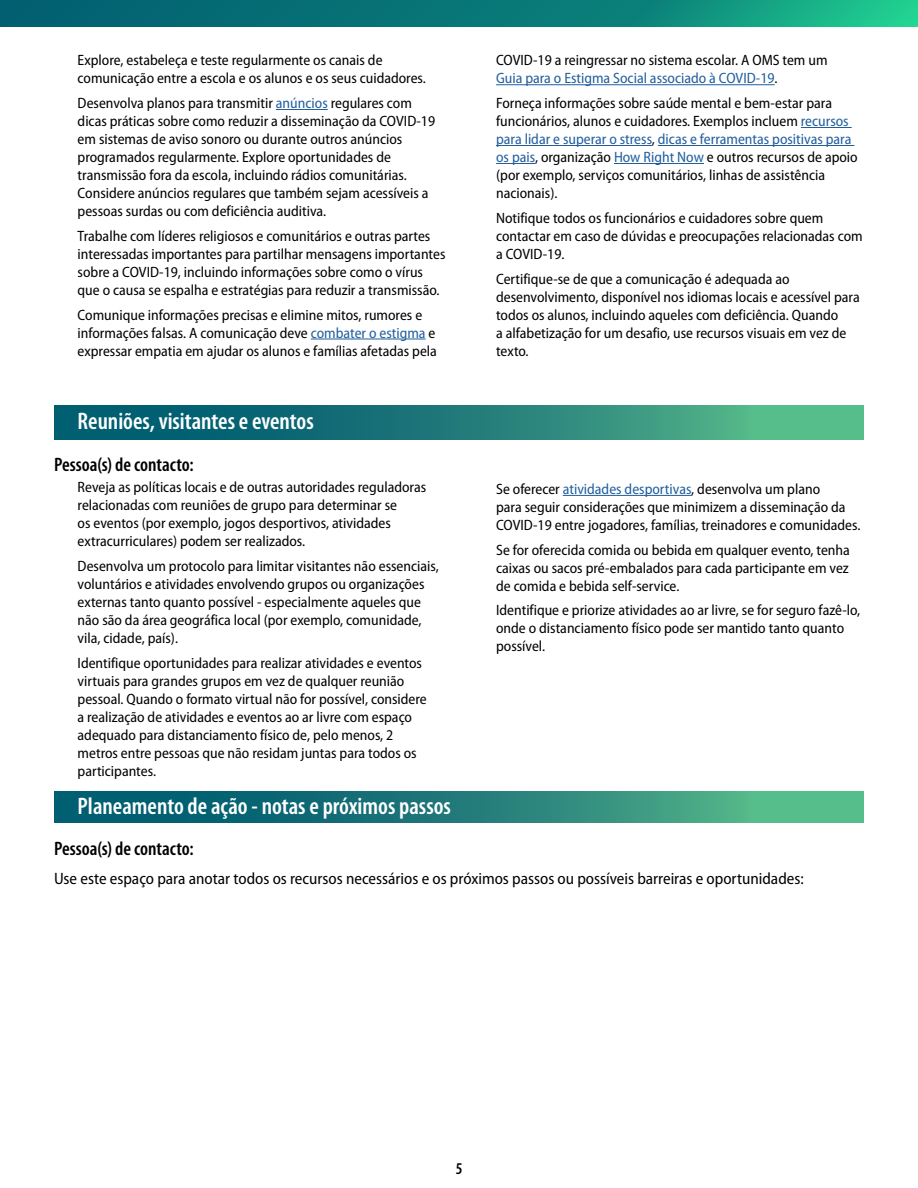
<style>
.page{position:relative;width:918px;height:1188px;background:#fff}
.page>*{position:absolute;margin:0;border:0;box-sizing:border-box;transform-origin:0 0}
.t1{font:600 condensed 24px "Myriad Pro";color:#fff}
.t2{font:600 condensed 19.5px "Myriad Pro";color:#000}
.t3{font:semi-condensed 16.5px "Myriad Pro";color:#000}
.t4{font:600 condensed 16.5px "Myriad Pro";color:#000}
.t5{font:semi-condensed 15px/18px "Myriad Pro";color:#000}
.s1{color:#fff}
.s2{color:#215e9e}
</style>
<div class="page">
<svg style="left:0;top:0;width:918px;height:27px;background:#0a807a"></svg>
<svg style="left:54px;top:791px;width:810px;height:31px;background:#25837b"></svg>
<svg style="left:54px;top:406px;width:810px;height:3px;background:#26847b"></svg>
<svg style="left:54px;top:409px;width:810px;height:31px;background:#25837b"></svg>
<hr style="left:276px;top:109px;width:52px;height:1px;background:#215e9e">
<hr style="left:311px;top:339px;width:115px;height:1px;background:#215e9e">
<hr style="left:496px;top:84px;width:279px;height:1px;background:#215e9e">
<hr style="left:801px;top:127px;width:51px;height:1px;background:#215e9e">
<hr style="left:496px;top:145px;width:156px;height:1px;background:#215e9e">
<hr style="left:658px;top:145px;width:196px;height:1px;background:#215e9e">
<hr style="left:496px;top:163px;width:39px;height:1px;background:#215e9e">
<hr style="left:614px;top:163px;width:90px;height:1px;background:#215e9e">
<hr style="left:563px;top:495px;width:128px;height:1px;background:#215e9e">
<p class="t5" style="left:78px;top:52px;width:350px;text-indent:-24px"><span class="s1">•</span> Explore, estabeleça e teste regularmente os canais de comunicação entre a escola e os alunos e os seus cuidadores.</p>
<p class="t5" style="left:78px;top:94px;width:359px;text-indent:-24px"><span class="s1">•</span> Desenvolva planos para transmitir <span class="s2">anúncios</span> regulares com dicas práticas sobre como reduzir a disseminação da COVID-19 em sistemas de aviso sonoro ou durante outros anúncios programados regularmente. Explore oportunidades de transmissão fora da escola, incluindo rádios comunitárias.<br>Considere anúncios regulares que também sejam acessíveis a pessoas surdas ou com deficiência auditiva.</p>
<p class="t5" style="left:78px;top:227px;width:369px;text-indent:-24px"><span class="s1">•</span> Trabalhe com líderes religiosos e comunitários e outras partes interessadas importantes para partilhar mensagens importantes sobre a COVID-19, incluindo informações sobre como o vírus que o causa se espalha e estratégias para reduzir a transmissão.</p>
<p class="t5" style="left:78px;top:306px;width:361px;text-indent:-24px"><span class="s1">•</span> Comunique informações precisas e elimine mitos, rumores e informações falsas. A comunicação deve <span class="s2">combater o estigma</span> e expressar empatia em ajudar os alunos e famílias afetadas pela</p>
<h1 class="t1" style="left:78px;top:407px;width:238px">Reuniões, visitantes e eventos</h1>
<h2 class="t2" style="left:54px;top:452px;width:141px">Pessoa(s) de contacto:</h2>
<p class="t5" style="left:78px;top:478px;width:350px;text-indent:-24px"><span class="s1">•</span> Reveja as políticas locais e de outras autoridades reguladoras relacionadas com reuniões de grupo para determinar se<br>os eventos (por exemplo, jogos desportivos, atividades extracurriculares) podem ser realizados.</p>
<p class="t5" style="left:78px;top:557px;width:363px;text-indent:-24px"><span class="s1">•</span> Desenvolva um protocolo para limitar visitantes não essenciais, voluntários e atividades envolvendo grupos ou organizações externas tanto quanto possível - especialmente aqueles que não são da área geográfica local (por exemplo, comunidade, vila, cidade, país).</p>
<p class="t5" style="left:78px;top:654px;width:351px;text-indent:-24px"><span class="s1">•</span> Identifique oportunidades para realizar atividades e eventos virtuais para grandes grupos em vez de qualquer reunião pessoal. Quando o formato virtual não for possível, considere a realização de atividades e eventos ao ar livre com espaço adequado para distanciamento físico de, pelo menos, 2 metros entre pessoas que não residam juntas para todos os participantes.</p>
<p class="t5" style="left:496px;top:52px;width:333px">COVID-19 a reingressar no sistema escolar. A OMS tem um<br><span class="s2">Guia para o Estigma Social associado à COVID-19</span>.</p>
<p class="t5" style="left:496px;top:94px;width:363px;text-indent:-24px"><span class="s1">•</span> Forneça informações sobre saúde mental e bem-estar para funcionários, alunos e cuidadores. Exemplos incluem <span class="s2">recursos para lidar e superar o stress</span>, <span class="s2">dicas e ferramentas positivas para os pais</span>, organização <span class="s2">How Right Now</span> e outros recursos de apoio (por exemplo, serviços comunitários, linhas de assistência nacionais).</p>
<p class="t5" style="left:496px;top:209px;width:368px;text-indent:-24px"><span class="s1">•</span> Notifique todos os funcionários e cuidadores sobre quem contactar em caso de dúvidas e preocupações relacionadas com a COVID-19.</p>
<p class="t5" style="left:496px;top:270px;width:365px;text-indent:-24px"><span class="s1">•</span> Certifique-se de que a comunicação é adequada ao desenvolvimento, disponível nos idiomas locais e acessível para todos os alunos, incluindo aqueles com deficiência. Quando<br>a alfabetização for um desafio, use recursos visuais em vez de texto.</p>
<p class="t5" style="left:496px;top:480px;width:366px;text-indent:-24px"><span class="s1">•</span> Se oferecer <span class="s2">atividades desportivas</span>, desenvolva um plano<br>para seguir considerações que minimizem a disseminação da<br>COVID-19 entre jogadores, famílias, treinadores e comunidades.</p>
<p class="t5" style="left:496px;top:541px;width:355px;text-align:justify;text-indent:-24px"><span class="s1">•</span> Se for oferecida comida ou bebida em qualquer evento, tenha caixas ou sacos pré-embalados para cada participante em vez de comida e bebida self-service.</p>
<p class="t5" style="left:496px;top:602px;width:366px;text-indent:-24px"><span class="s1">•</span> Identifique e priorize atividades ao ar livre, se for seguro fazê-lo, onde o distanciamento físico pode ser mantido tanto quanto possível.</p>
<h1 class="t1" style="left:78px;top:791px;width:375px">Planeamento de ação - notas e próximos passos</h1>
<h2 class="t2" style="left:54px;top:837px;width:141px">Pessoa(s) de contacto:</h2>
<p class="t3" style="left:54px;top:869px;width:751px">Use este espaço para anotar todos os recursos necessários e os próximos passos ou possíveis barreiras e oportunidades:</p>
<p class="t4" style="left:456px;top:1158px;width:8px">5</p>
</div>
